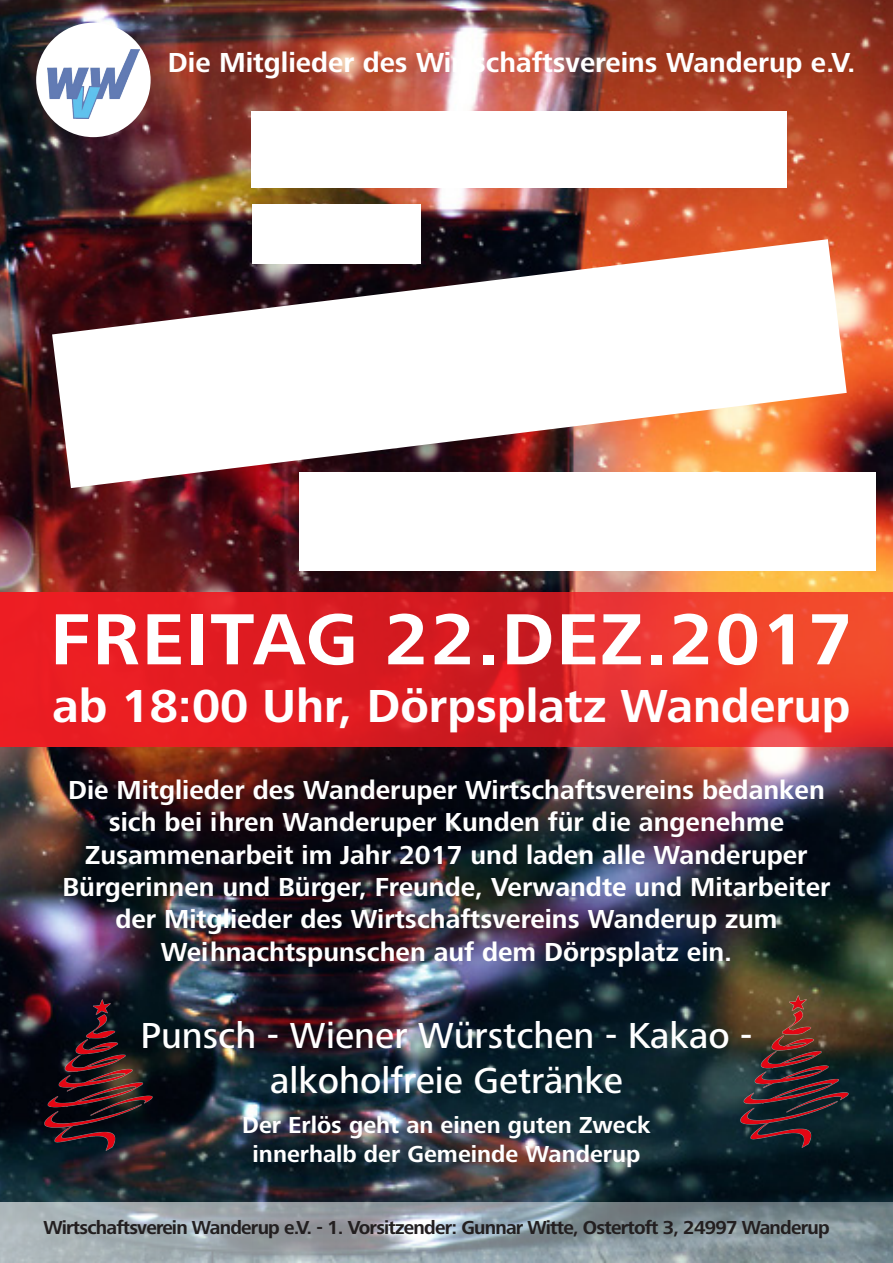
<style>
.page{position:relative;width:893px;height:1263px;background:#fff}
.page>*{position:absolute;margin:0;border:0;box-sizing:border-box;transform-origin:0 0}
.t1{font:700 75px "Frutiger Next Pro";letter-spacing:.03em;color:#fff}
.t2{font:700 48px "Frutiger Next Pro";color:#fff}
.t3{font:500 37.5px "Frutiger Next Pro";color:#fff}
.t4{font:700 28.5px "Frutiger Next Pro";color:#fff}
.t5{font:700 27px/32.4px "Frutiger Next Pro";color:#fff;text-align:center}
.t6{font:700 24px/28.8px "Frutiger Next Pro";color:#fff;text-align:center}
.t7{font:700 19.5px "Frutiger Next Pro";letter-spacing:-.04em;color:#231f20}
</style>
<div class="page">
<img style="left:0;top:0;width:893px;height:1202px">
<div style="left:36px;top:23px;width:115px;height:114px;background:#fff;border-radius:50%"></div>
<img style="left:48px;top:50px;width:92px;height:69px">
<div style="left:251px;top:112px;width:536px;height:76px;background:#fff"></div>
<div style="left:253px;top:204px;width:168px;height:60px;background:#fff"></div>
<div style="left:300px;top:472px;width:576px;height:99px;background:#fff"></div>
<img style="left:43px;top:997px;width:111px;height:155px">
<img style="left:739px;top:994px;width:111px;height:155px">
<svg style="left:0;top:592px;width:893px;height:154px;background:#e32726"></svg>
<svg style="left:52px;top:239px;width:795px;height:249px"></svg>
<svg style="left:0;top:1202px;width:893px;height:61px;background:#95a1a7"></svg>
<p class="t4" style="left:168px;top:46px;width:689px">Die Mitglieder des Wirtschaftsvereins Wanderup e.V.</p>
<p class="t1" style="left:50px;top:596px;width:803px">FREITAG 22.DEZ.2017</p>
<p class="t2" style="left:53px;top:678px;width:799px">ab 18:00 Uhr, Dörpsplatz Wanderup</p>
<p class="t5" style="left:68px;top:773px;width:758px">Die Mitglieder des Wanderuper Wirtschaftsvereins bedanken</p>
<p class="t5" style="left:62px;top:806px;width:770px">sich bei ihren Wanderuper Kunden für die angenehme Zusammenarbeit im Jahr 2017 und laden alle Wanderuper Bürgerinnen und Bürger, Freunde, Verwandte und Mitarbeiter der Mitglieder des Wirtschaftsvereins Wanderup zum Weihnachtspunschen auf dem Dörpsplatz ein.</p>
<p class="t3" style="left:140px;top:1014px;width:614px">Punsch - Wiener Würstchen - Kakao -</p>
<p class="t3" style="left:270px;top:1059px;width:354px">alkoholfreie Getränke</p>
<p class="t6" style="left:242px;top:1111px;width:410px">Der Erlös geht an einen guten Zweck innerhalb der Gemeinde Wanderup</p>
<p class="t7" style="left:44px;top:1216px;width:787px">Wirtschaftsverein Wanderup e.V. - 1. Vorsitzender: Gunnar Witte, Ostertoft 3, 24997 Wanderup</p>
</div>
